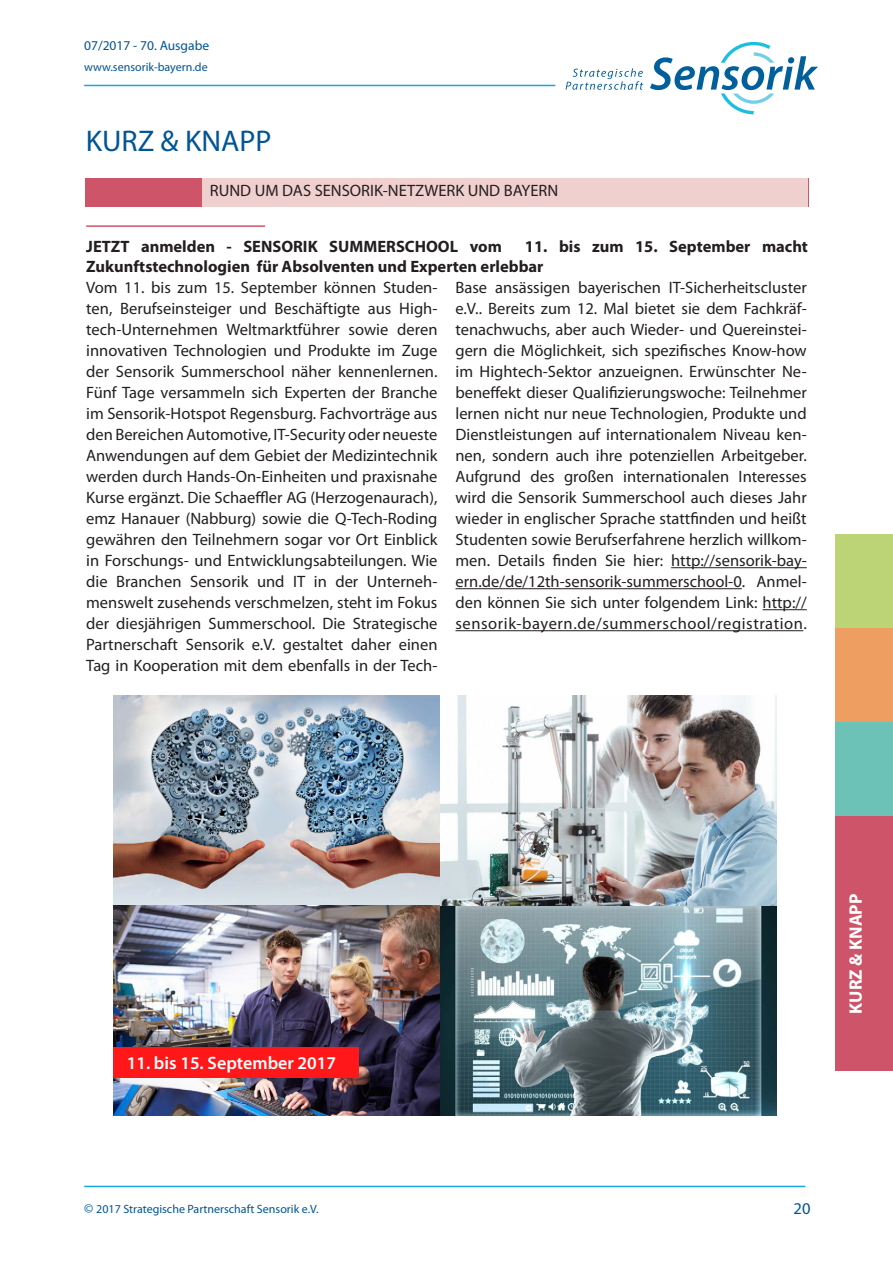
<style>
.page{position:relative;width:893px;height:1263px;background:#fff}
.page>*{position:absolute;margin:0;border:0;box-sizing:border-box;transform-origin:0 0}
.t1{font:30px "Myriad Pro";color:#005595}
.t2{font:600 18px "Myriad Pro";color:#fff}
.t3{font:700 18px "Myriad Pro";color:#fff}
.t4{font:16.5px/21px "Myriad Pro";color:#231f20;text-align:justify}
.t5{font:700 16.5px/19.8px "Myriad Pro";color:#231f20}
.t6{font:16.5px "Myriad Pro";color:#005595}
.t7{font:13.5px "Myriad Pro";color:#005595}
.t8{font:12px "Myriad Pro";color:#005595}
.s1{font-size:13.5px}
</style>
<div class="page">
<hr style="left:84px;top:85px;width:471px;height:1px;background:#16a8de">
<hr style="left:84px;top:1186px;width:721px;height:1px;background:#16a8de">
<div style="left:835px;top:816px;width:58px;height:255px;background:#ce5569"></div>
<div style="left:835px;top:534px;width:58px;height:94px;background:#bdd476"></div>
<svg style="left:835px;top:628px;width:58px;height:188px;background:#adb08c"></svg>
<svg style="left:566px;top:68px;width:77px;height:22px"></svg>
<svg style="left:650px;top:42px;width:168px;height:72px"></svg>
<hr style="left:671px;top:567px;width:136px;height:1px;background:#231f20">
<hr style="left:455px;top:588px;width:287px;height:1px;background:#231f20">
<hr style="left:763px;top:609px;width:44px;height:1px;background:#231f20">
<hr style="left:455px;top:630px;width:348px;height:1px;background:#231f20">
<hr style="left:86px;top:225px;width:179px;height:2px;background:#ce5569">
<div style="left:85px;top:178px;width:723px;height:28px;background:#ce5569"></div>
<div style="left:202px;top:178px;width:606px;height:28px;background:#f0d0ce"></div>
<img style="left:113px;top:695px;width:663px;height:420px">
<div style="left:113px;top:1047px;width:246px;height:31px;background:#ff1719"></div>
<p class="t7" style="left:84px;top:38px;width:126px">07/2017 - 70. Ausgabe</p>
<p class="t8" style="left:84px;top:60px;width:125px">www.sensorik-bayern.de</p>
<h1 class="t1" style="left:86px;top:125px;width:187px">KURZ &amp; KNAPP</h1>
<p class="t4" style="left:210px;top:180px;width:350px">RUND UM DAS SENSORIK-NETZWERK UND BAYERN</p>
<p class="t5" style="left:86px;top:237px;width:417px">JETZT anmelden - SENSORIK SUMMERSCHOOL vom</p>
<p class="t5" style="left:86px;top:237px;width:723px;text-indent:439px">11. bis zum 15. September macht<br>Zukunftstechnologien für Absolventen und Experten erlebbar</p>
<p class="t4" style="left:86px;top:277px;width:353px">Vom 11. bis zum 15. September können Studen&shy;ten, Berufseinsteiger und Beschäftigte aus High&shy;tech-Unternehmen Weltmarktführer sowie deren innovativen Technologien und Produkte im Zuge der Sensorik Summerschool näher kennenlernen.<br>Fünf Tage versammeln sich Experten der Branche im Sensorik-Hotspot Regensburg. Fachvorträge aus den Bereichen Automotive, IT-Security oder neueste Anwendungen auf dem Gebiet der Medizintechnik werden durch Hands-On-Einheiten und praxisnahe Kurse ergänzt. Die Schaeffler AG (Herzogenaurach), emz Hanauer (Nabburg) sowie die Q-Tech-Roding gewähren den Teilnehmern sogar vor Ort Einblick in Forschungs- und Entwicklungsabteilungen. Wie die Branchen Sensorik und IT in der Unterneh&shy;menswelt zusehends verschmelzen, steht im Fokus der diesjährigen Summerschool. Die Strategische Partnerschaft Sensorik e.V. gestaltet daher einen Tag in Kooperation mit dem ebenfalls in der Tech-</p>
<p class="t4" style="left:455px;top:277px;width:353px">Base ansässigen bayerischen IT-Sicherheitscluster e.V.. Bereits zum 12. Mal bietet sie dem Fachkräf&shy;tenachwuchs, aber auch Wieder- und Quereinstei&shy;gern die Möglichkeit, sich spezifisches Know-how im Hightech-Sektor anzueignen. Erwünschter Ne&shy;beneffekt dieser Qualifizierungswoche: Teilnehmer lernen nicht nur neue Technologien, Produkte und Dienstleistungen auf internationalem Niveau ken&shy;nen, sondern auch ihre potenziellen Arbeitgeber.<br>Aufgrund des großen internationalen Interesses wird die Sensorik Summerschool auch dieses Jahr wieder in englischer Sprache stattfinden und heißt Studenten sowie Berufserfahrene herzlich willkom&shy;men. Details finden Sie hier: http://sensorik-bay&shy;ern.de/de/12th-sensorik-summerschool-0. Anmel&shy;den können Sie sich unter folgendem Link: http:// sensorik-bayern.de/summerschool/registration.</p>
<p class="t2" style="left:127px;top:1053px;width:211px">11. bis 15. September 2017</p>
<p class="t3" style="left:845px;top:1014px;width:122px;rotate:-90deg">KURZ &amp; KNAPP</p>
<p class="t8" style="left:84px;top:1203px;width:236px"><span class="s1">©</span> 2017 Strategische Partnerschaft Sensorik e.V.</p>
<p class="t6" style="left:793px;top:1199px;width:18px">20</p>
</div>
